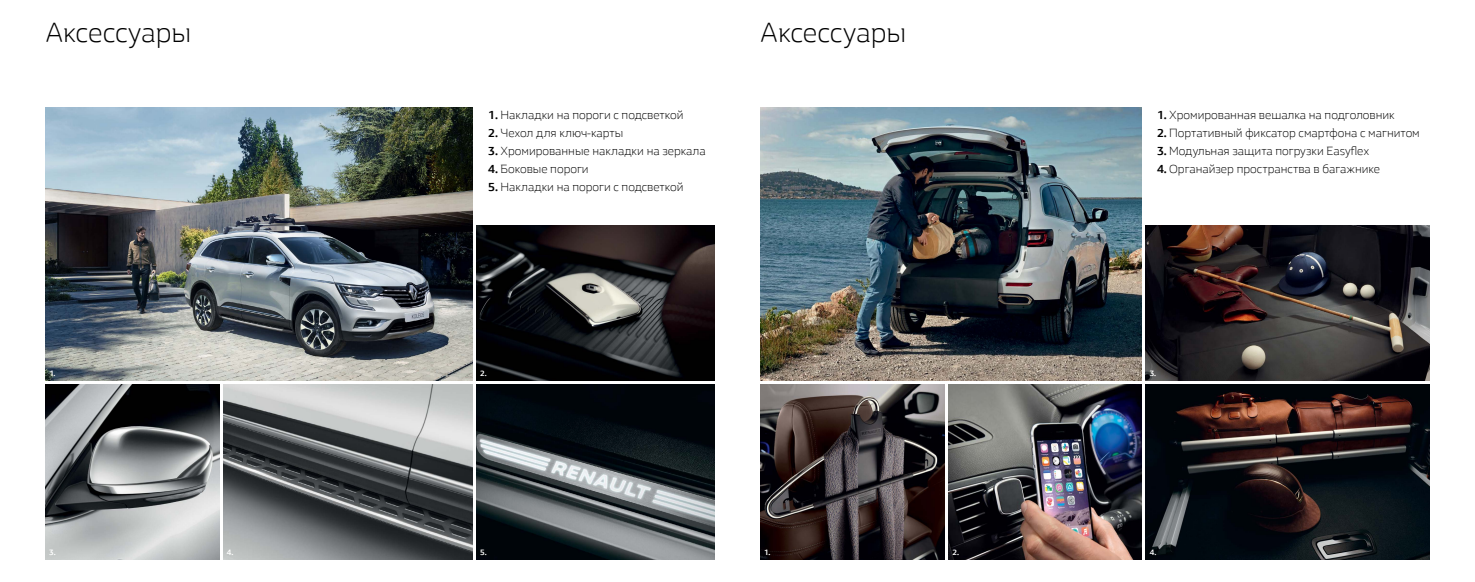
<style>
.page{position:relative;width:1475px;height:582px;background:#fff}
.page>*{position:absolute;margin:0;border:0;box-sizing:border-box;transform-origin:0 0}
.t1{font:300 28px "Renault Life";color:#000}
.t2{font:300 12px "Renault Life";color:#000}
.t3{font:700 8px "Renault Life";color:#fff}
.s1{font-weight:700}
</style>
<div class="page">
<img style="left:45px;top:108px;width:428px;height:272px">
<img style="left:45px;top:384px;width:175px;height:174px">
<img style="left:223px;top:384px;width:250px;height:174px">
<img style="left:476px;top:384px;width:238px;height:174px">
<img style="left:476px;top:225px;width:238px;height:155px">
<img style="left:1145px;top:384px;width:284px;height:174px">
<img style="left:1145px;top:225px;width:284px;height:155px">
<img style="left:760px;top:108px;width:381px;height:272px">
<img style="left:760px;top:384px;width:184px;height:174px">
<img style="left:948px;top:384px;width:193px;height:174px">
<h1 class="t1" style="left:45px;top:13px;width:147px">Аксессуары</h1>
<p class="t2" style="left:488px;top:106px;width:197px"><span class="s1">1.</span> Накладки на пороги с подсветкой</p>
<p class="t2" style="left:488px;top:124px;width:136px"><span class="s1">2.</span> Чехол для ключ-карты</p>
<p class="t2" style="left:488px;top:142px;width:219px"><span class="s1">3.</span> Хромированные накладки на зеркала</p>
<p class="t2" style="left:488px;top:160px;width:102px"><span class="s1">4.</span> Боковые пороги</p>
<p class="t2" style="left:488px;top:178px;width:197px"><span class="s1">5.</span> Накладки на пороги с подсветкой</p>
<h1 class="t1" style="left:760px;top:13px;width:147px">Аксессуары</h1>
<p class="t2" style="left:1156px;top:106px;width:239px"><span class="s1">1.</span> Хромированная вешалка на подголовник</p>
<p class="t2" style="left:1156px;top:124px;width:264px"><span class="s1">2.</span> Портативный фиксатор смартфона с магнитом</p>
<p class="t2" style="left:1156px;top:142px;width:214px"><span class="s1">3.</span> Модульная защита погрузки Easyflex</p>
<p class="t2" style="left:1156px;top:160px;width:225px"><span class="s1">4.</span> Органайзер пространства в багажнике</p>
<p class="t3" style="left:49px;top:367px;width:8px">1.</p>
<p class="t3" style="left:480px;top:367px;width:8px">2.</p>
<p class="t3" style="left:49px;top:546px;width:8px">3.</p>
<p class="t3" style="left:227px;top:546px;width:8px">4.</p>
<p class="t3" style="left:480px;top:546px;width:8px">5.</p>
<p class="t3" style="left:1149px;top:367px;width:8px">3.</p>
<p class="t3" style="left:764px;top:546px;width:8px">1.</p>
<p class="t3" style="left:952px;top:546px;width:8px">2.</p>
<p class="t3" style="left:1149px;top:546px;width:8px">4.</p>
</div>
